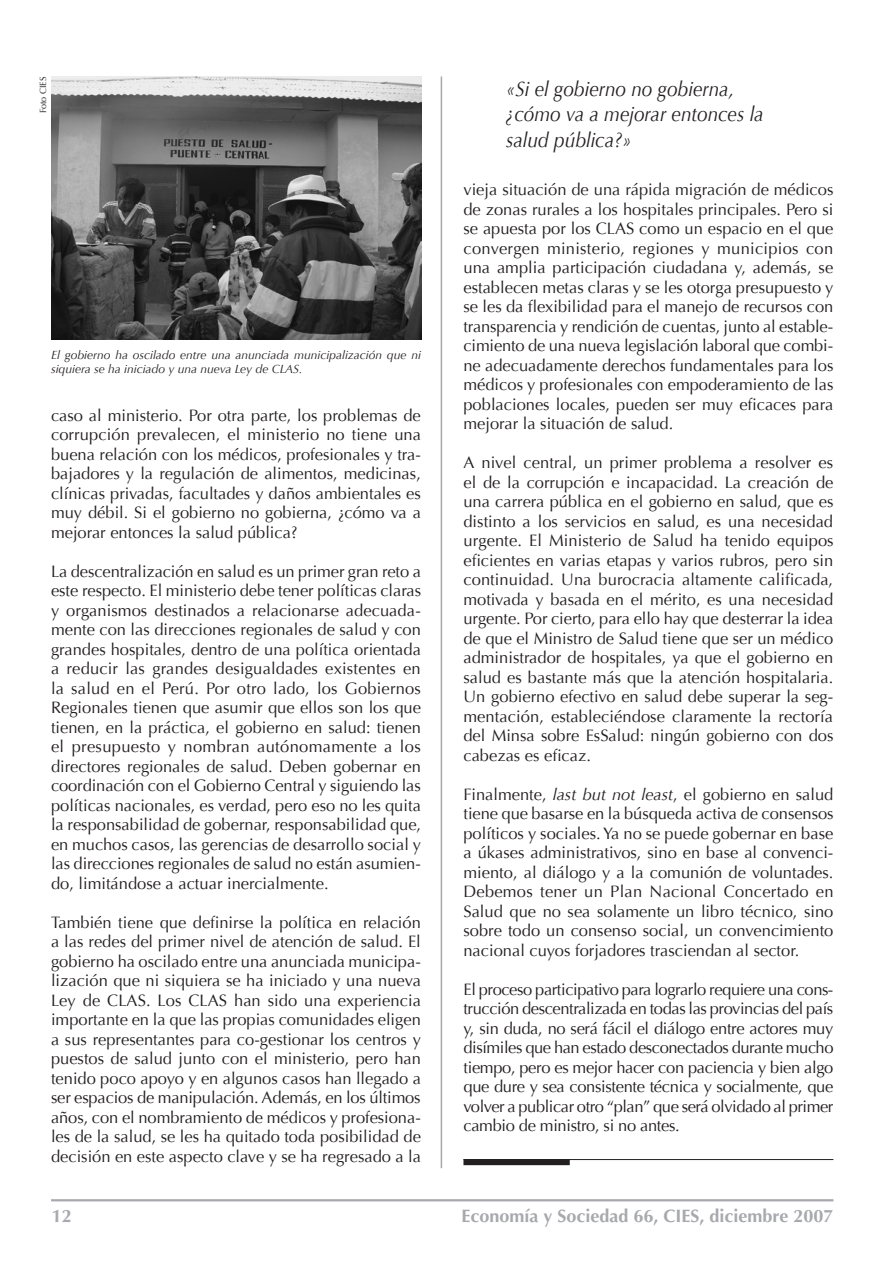
<style>
.page{position:relative;width:893px;height:1263px;background:#fff}
.page>*{position:absolute;margin:0;border:0;box-sizing:border-box;transform-origin:0 0}
.sumillas_ok{font:italic 21px/25.5px "Optima";color:#231f20;scale:.9 1}
.t1{font:700 18px "Optima LH East A";color:#a8a9ad}
.t2{font:16.5px/19.5px "Optima";color:#231f20;text-align:justify}
.t3{font:italic 12px/14.2px "Optima";color:#231f20}
.t4{font:9px "Optima";color:#231f20}
.s1{font-style:italic}
</style>
<div class="page">
<hr style="left:51px;top:1199px;width:782px;height:2px;background:#a8a9ad">
<hr style="left:441px;top:76px;width:1px;height:1092px;background:#a8a9ad">
<hr style="left:463px;top:1159px;width:370px;height:1px;background:#231f20">
<div style="left:463px;top:1159px;width:107px;height:6px;background:#231f20"></div>
<img style="left:51px;top:76px;width:370px;height:263px">
<p class="t4" style="left:38px;top:113px;width:38px;rotate:-90deg">Foto CIES</p>
<p class="t3" style="left:51px;top:347px;width:371px">El gobierno ha oscilado entre una anunciada municipalización que ni siquiera se ha iniciado y una nueva Ley de CLAS.</p>
<p class="t2" style="left:51px;top:405px;width:372px">caso al ministerio. Por otra parte, los problemas de corrupción prevalecen, el ministerio no tiene una buena relación con los médicos, profesionales y tra&shy;bajadores y la regulación de alimentos, medicinas, clínicas privadas, facultades y daños ambientales es muy débil. Si el gobierno no gobierna, ¿cómo va a mejorar entonces la salud pública?</p>
<p class="t2" style="left:51px;top:561px;width:372px">La descentralización en salud es un primer gran reto a este respecto. El ministerio debe tener políticas claras y organismos destinados a relacionarse adecuada&shy;mente con las direcciones regionales de salud y con grandes hospitales, dentro de una política orientada a reducir las grandes desigualdades existentes en la salud en el Perú. Por otro lado, los Gobiernos Regionales tienen que asumir que ellos son los que tienen, en la práctica, el gobierno en salud: tienen el presupuesto y nombran autónomamente a los directores regionales de salud. Deben gobernar en coordinación con el Gobierno Central y siguiendo las políticas nacionales, es verdad, pero eso no les quita la responsabilidad de gobernar, responsabilidad que, en muchos casos, las gerencias de desarrollo social y las direcciones regionales de salud no están asumien&shy;do, limitándose a actuar inercialmente.</p>
<p class="t2" style="left:51px;top:912px;width:371px">También tiene que definirse la política en relación a las redes del primer nivel de atención de salud. El gobierno ha oscilado entre una anunciada municipa&shy;lización que ni siquiera se ha iniciado y una nueva Ley de CLAS. Los CLAS han sido una experiencia importante en la que las propias comunidades eligen a sus representantes para co-gestionar los centros y puestos de salud junto con el ministerio, pero han tenido poco apoyo y en algunos casos han llegado a ser espacios de manipulación. Además, en los últimos años, con el nombramiento de médicos y profesiona&shy;les de la salud, se les ha quitado toda posibilidad de decisión en este aspecto clave y se ha regresado a la</p>
<p class="sumillas_ok" style="left:506px;top:76px;width:288px">«Si el gobierno no gobierna, ¿cómo va a mejorar entonces la salud pública?»</p>
<p class="t2" style="left:463px;top:180px;width:371px">vieja situación de una rápida migración de médicos de zonas rurales a los hospitales principales. Pero si se apuesta por los CLAS como un espacio en el que convergen ministerio, regiones y municipios con una amplia participación ciudadana y, además, se establecen metas claras y se les otorga presupuesto y se les da flexibilidad para el manejo de recursos con transparencia y rendición de cuentas, junto al estable&shy;cimiento de una nueva legislación laboral que combi&shy;ne adecuadamente derechos fundamentales para los médicos y profesionales con empoderamiento de las poblaciones locales, pueden ser muy eficaces para mejorar la situación de salud.</p>
<p class="t2" style="left:463px;top:453px;width:372px">A nivel central, un primer problema a resolver es el de la corrupción e incapacidad. La creación de una carrera pública en el gobierno en salud, que es distinto a los servicios en salud, es una necesidad urgente. El Ministerio de Salud ha tenido equipos eficientes en varias etapas y varios rubros, pero sin continuidad. Una burocracia altamente calificada, motivada y basada en el mérito, es una necesidad urgente. Por cierto, para ello hay que desterrar la idea de que el Ministro de Salud tiene que ser un médico administrador de hospitales, ya que el gobierno en salud es bastante más que la atención hospitalaria.<br>Un gobierno efectivo en salud debe superar la seg&shy;mentación, estableciéndose claramente la rectoría del Minsa sobre EsSalud: ningún gobierno con dos cabezas es eficaz.</p>
<p class="t2" style="left:463px;top:784px;width:372px">Finalmente, <span class="s1">last but not least</span>, el gobierno en salud tiene que basarse en la búsqueda activa de consensos políticos y sociales. Ya no se puede gobernar en base a úkases administrativos, sino en base al convenci&shy;miento, al diálogo y a la comunión de voluntades.<br>Debemos tener un Plan Nacional Concertado en Salud que no sea solamente un libro técnico, sino sobre todo un consenso social, un convencimiento nacional cuyos forjadores trasciendan al sector.</p>
<p class="t2" style="left:463px;top:979px;width:372px">El proceso participativo para lograrlo requiere una cons&shy;trucción descentralizada en todas las provincias del país y, sin duda, no será fácil el diálogo entre actores muy disímiles que han estado desconectados durante mucho tiempo, pero es mejor hacer con paciencia y bien algo que dure y sea consistente técnica y socialmente, que volver a publicar otro “plan” que será olvidado al primer cambio de ministro, si no antes.</p>
<p class="t1" style="left:52px;top:1204px;width:22px">12</p>
<p class="t1" style="left:461px;top:1204px;width:368px">Economía y Sociedad 66, CIES, diciembre 2007</p>
</div>
